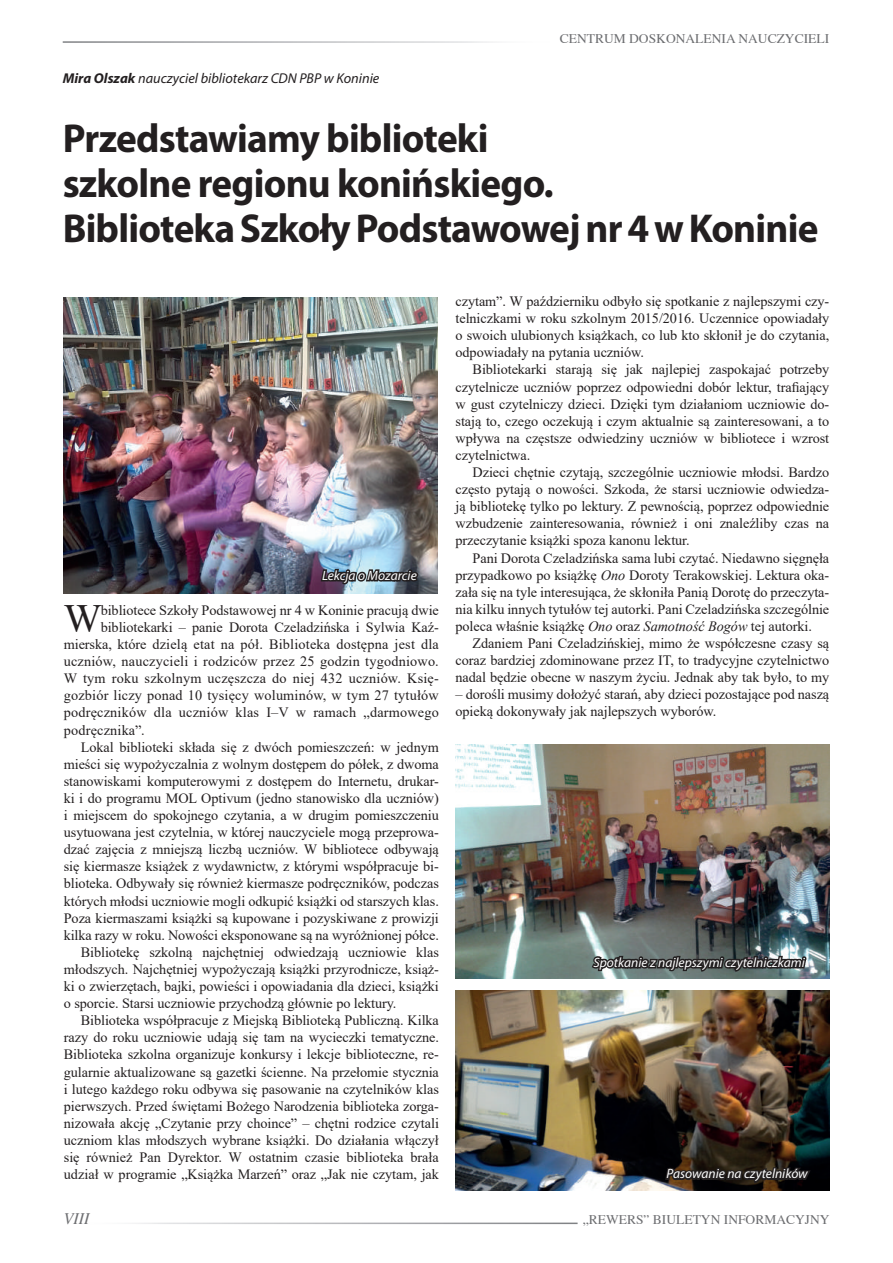
<style>
.page{position:relative;width:893px;height:1263px;background:#fff}
.page>*{position:absolute;margin:0;border:0;box-sizing:border-box;transform-origin:0 0}
.t1{font:700 40.5px/45px "Myriad Pro";letter-spacing:-.02em;color:#231f20}
.t2{font:40.05px "Times New Roman";color:#231f20}
.t3{font:italic 16.5px "Toronto";color:#6c6d70}
.t4{font:14.25px/17.1px "Times New Roman";letter-spacing:-.005em;color:#231f20;text-align:justify}
.t5{font:14.25px "Times New Roman";letter-spacing:.015em;color:#231f20}
.t6{font:italic 14.25px "Myriad Pro";color:#231f20}
.t7{font:italic 13.5px "Myriad Pro";color:#fff}
.t8{font:13.5px "Toronto Plain";color:#6c6d70}
.s1{font-weight:700}
.s2{font-style:italic}
</style>
<div class="page">
<img style="left:64px;top:297px;width:374px;height:296px">
<img style="left:455px;top:744px;width:374px;height:234px">
<img style="left:455px;top:990px;width:374px;height:201px">
<svg style="left:319px;top:547px;width:101px;height:47px;background:#74899b"></svg>
<svg style="left:589px;top:930px;width:219px;height:49px;background:#5a6666"></svg>
<svg style="left:663px;top:1142px;width:150px;height:49px;background:#241e17"></svg>
<p class="t8" style="left:560px;top:31px;width:271px">CENTRUM DOSKONALENIA NAUCZYCIELI</p>
<p class="t6" style="left:63px;top:69px;width:318px"><span class="s1">Mira Olszak</span> nauczyciel bibliotekarz CDN PBP w Koninie</p>
<h1 class="t1" style="left:63px;top:114px;width:757px">Przedstawiamy biblioteki<br>szkolne regionu konińskiego.<br>Biblioteka Szkoły Podstawowej nr 4 w Koninie</h1>
<p class="t7" style="left:322px;top:567px;width:96px">Lekcja o Mozarcie</p>
<h2 class="t2" style="left:64px;top:590px;width:39px">W</h2>
<p class="t4" style="left:101px;top:601px;width:340px">bibliotece Szkoły Podstawowej nr 4 w Koninie pracują dwie</p>
<p class="t4" style="left:101px;top:618px;width:340px">bibliotekarki – panie Dorota Czeladzińska i Sylwia Kaź-</p>
<p class="t5" style="left:64px;top:634px;width:377px">mierska, które dzielą etat na pół. Biblioteka dostępna jest dla</p>
<p class="t5" style="left:64px;top:651px;width:377px">uczniów, nauczycieli i rodziców przez 25 godzin tygodniowo.</p>
<p class="t5" style="left:64px;top:668px;width:377px">W tym roku szkolnym uczęszcza do niej 432 uczniów. Księ-</p>
<p class="t5" style="left:64px;top:685px;width:377px">gozbiór liczy ponad 10 tysięcy woluminów, w tym 27 tytułów</p>
<p class="t5" style="left:64px;top:703px;width:377px">podręczników dla uczniów klas I–V w ramach „darmowego</p>
<p class="t5" style="left:64px;top:720px;width:83px">podręcznika”.</p>
<p class="t4" style="left:81px;top:738px;width:360px">Lokal biblioteki składa się z dwóch pomieszczeń: w jednym</p>
<p class="t4" style="left:64px;top:755px;width:377px">mieści się wypożyczalnia z wolnym dostępem do półek, z dwoma</p>
<p class="t4" style="left:64px;top:772px;width:377px">stanowiskami komputerowymi z dostępem do Internetu, drukar-</p>
<p class="t4" style="left:64px;top:789px;width:377px">ki i do programu MOL Optivum (jedno stanowisko dla uczniów)</p>
<p class="t4" style="left:64px;top:806px;width:377px">i miejscem do spokojnego czytania, a w drugim pomieszczeniu</p>
<p class="t4" style="left:64px;top:823px;width:377px">usytuowana jest czytelnia, w której nauczyciele mogą przeprowa-</p>
<p class="t4" style="left:64px;top:840px;width:377px">dzać zajęcia z mniejszą liczbą uczniów. W bibliotece odbywają</p>
<p class="t4" style="left:64px;top:857px;width:377px">się kiermasze książek z wydawnictw, z którymi współpracuje bi-</p>
<p class="t4" style="left:64px;top:875px;width:377px">blioteka. Odbywały się również kiermasze podręczników, podczas</p>
<p class="t4" style="left:64px;top:892px;width:377px">których młodsi uczniowie mogli odkupić książki od starszych klas.</p>
<p class="t4" style="left:64px;top:909px;width:377px">Poza kiermaszami książki są kupowane i pozyskiwane z prowizji</p>
<p class="t4" style="left:64px;top:926px;width:377px">kilka razy w roku. Nowości eksponowane są na wyróżnionej półce.</p>
<p class="t4" style="left:81px;top:943px;width:360px">Bibliotekę szkolną najchętniej odwiedzają uczniowie klas</p>
<p class="t4" style="left:64px;top:960px;width:377px">młodszych. Najchętniej wypożyczają książki przyrodnicze, książ-</p>
<p class="t4" style="left:64px;top:977px;width:377px">ki o zwierzętach, bajki, powieści i opowiadania dla dzieci, książki</p>
<p class="t4" style="left:64px;top:994px;width:334px">o sporcie. Starsi uczniowie przychodzą głównie po lektury.</p>
<p class="t4" style="left:81px;top:1011px;width:360px">Biblioteka współpracuje z Miejską Biblioteką Publiczną. Kilka</p>
<p class="t4" style="left:64px;top:1028px;width:377px">razy do roku uczniowie udają się tam na wycieczki tematyczne.</p>
<p class="t4" style="left:64px;top:1046px;width:377px">Biblioteka szkolna organizuje konkursy i lekcje biblioteczne, re-</p>
<p class="t4" style="left:64px;top:1063px;width:377px">gularnie aktualizowane są gazetki ścienne. Na przełomie stycznia</p>
<p class="t4" style="left:64px;top:1080px;width:377px">i lutego każdego roku odbywa się pasowanie na czytelników klas</p>
<p class="t4" style="left:64px;top:1097px;width:377px">pierwszych. Przed świętami Bożego Narodzenia biblioteka zorga-</p>
<p class="t4" style="left:64px;top:1114px;width:377px">nizowała akcję „Czytanie przy choince” – chętni rodzice czytali</p>
<p class="t4" style="left:64px;top:1131px;width:377px">uczniom klas młodszych wybrane książki. Do działania włączył</p>
<p class="t4" style="left:64px;top:1148px;width:377px">się również Pan Dyrektor. W ostatnim czasie biblioteka brała</p>
<p class="t4" style="left:64px;top:1165px;width:377px">udział w programie „Książka Marzeń” oraz „Jak nie czytam, jak</p>
<p class="t4" style="left:456px;top:292px;width:375px">czytam”. W październiku odbyło się spotkanie z najlepszymi czy&shy;telniczkami w roku szkolnym 2015/2016. Uczennice opowiadały o swoich ulubionych książkach, co lub kto skłonił je do czytania, odpowiadały na pytania uczniów.</p>
<p class="t4" style="left:456px;top:361px;width:375px;text-indent:17px">Bibliotekarki starają się jak najlepiej zaspokajać potrzeby czytelnicze uczniów poprzez odpowiedni dobór lektur, trafiający w gust czytelniczy dzieci. Dzięki tym działaniom uczniowie do&shy;stają to, czego oczekują i czym aktualnie są zainteresowani, a to wpływa na częstsze odwiedziny uczniów w bibliotece i wzrost czytelnictwa.</p>
<p class="t4" style="left:456px;top:463px;width:375px;text-indent:17px">Dzieci chętnie czytają, szczególnie uczniowie młodsi. Bardzo często pytają o nowości. Szkoda, że starsi uczniowie odwiedza&shy;ją bibliotekę tylko po lektury. Z pewnością, poprzez odpowiednie wzbudzenie zainteresowania, również i oni znaleźliby czas na przeczytanie książki spoza kanonu lektur.</p>
<p class="t4" style="left:456px;top:549px;width:375px;text-indent:17px">Pani Dorota Czeladzińska sama lubi czytać. Niedawno sięgnęła przypadkowo po książkę <span class="s2">Ono</span> Doroty Terakowskiej. Lektura oka&shy;zała się na tyle interesująca, że skłoniła Panią Dorotę do przeczyta&shy;nia kilku innych tytułów tej autorki. Pani Czeladzińska szczególnie poleca właśnie książkę <span class="s2">Ono</span> oraz <span class="s2">Samotność Bogów</span> tej autorki.</p>
<p class="t4" style="left:456px;top:634px;width:375px;text-indent:17px">Zdaniem Pani Czeladzińskiej, mimo że współczesne czasy są coraz bardziej zdominowane przez IT, to tradycyjne czytelnictwo nadal będzie obecne w naszym życiu. Jednak aby tak było, to my</p>
<p class="t4" style="left:456px;top:686px;width:375px">– dorośli musimy dołożyć starań, aby dzieci pozostające pod naszą opieką dokonywały jak najlepszych wyborów.</p>
<p class="t7" style="left:593px;top:954px;width:213px">Spotkanie z najlepszymi czytelniczkami</p>
<p class="t7" style="left:666px;top:1165px;width:143px">Pasowanie na czytelników</p>
<p class="t3" style="left:64px;top:1209px;width:27px">VIII</p>
<p class="t8" style="left:583px;top:1212px;width:248px">„REWERS” BIULETYN INFORMACYJNY</p>
</div>
